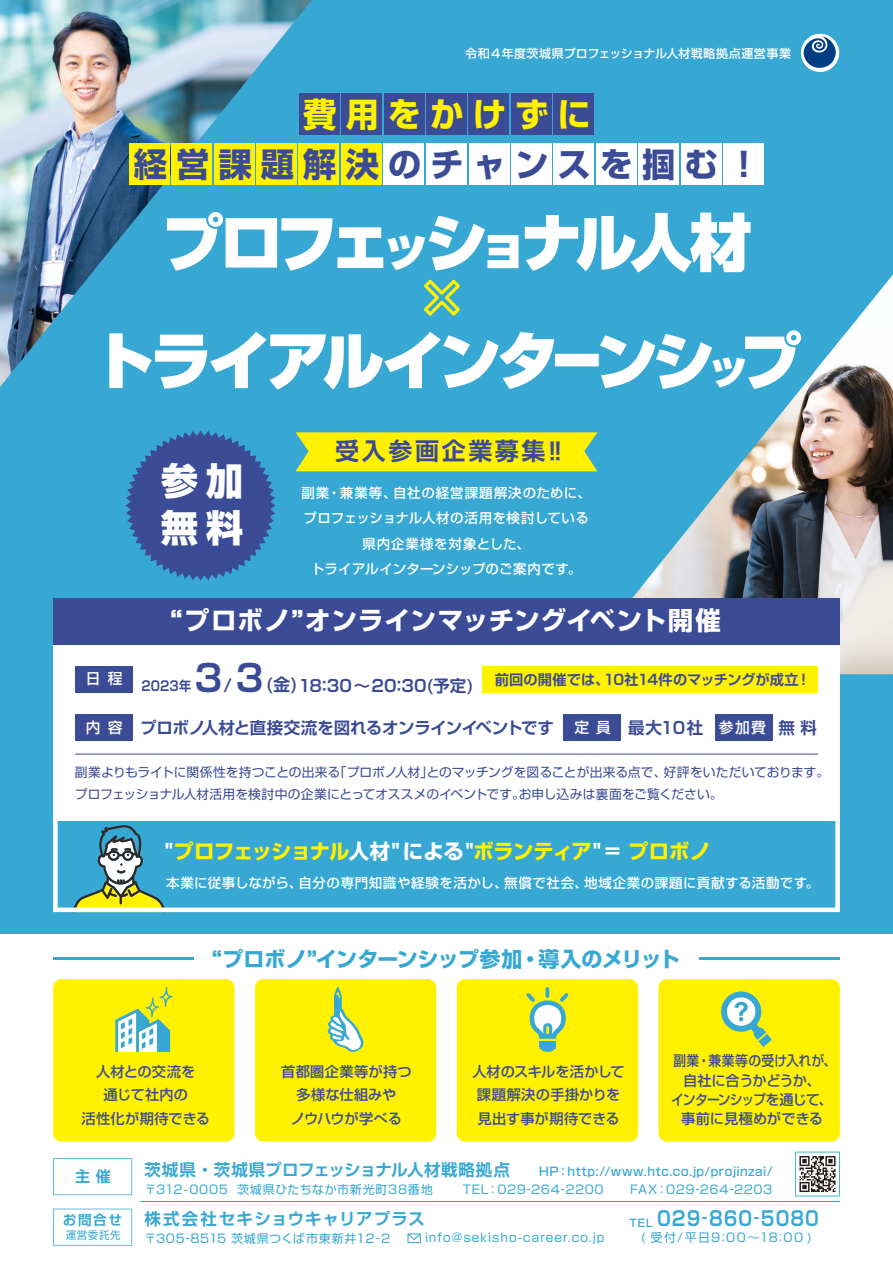
<style>
.page{position:relative;width:893px;height:1263px;background:#fff}
.page>*{position:absolute;margin:0;border:0;box-sizing:border-box;transform-origin:0 0}
.t1{font:900 62.25px/118.4px "Shin Go Pr 6 N";letter-spacing:-.09em;color:#fff;text-align:center}
.t2{font:800 37.35px/47px "Shin Go Pr 6 N";color:#fff}
.t3{font:700 33.3px "Shin Go Pr 6 N";letter-spacing:.27em;color:#3b4b95}
.t4{font:700 33.3px "Shin Go Pr 6 N";letter-spacing:.27em;color:#fff100}
.t5{font:700 25.5px "Shin Go Pr 6 N";letter-spacing:.04em;color:#fff}
.t6{font:700 24px "Shin Go Pr 6 N De";letter-spacing:.11em;color:#3b4b95}
.t7{font:700 21px "Shin Go Pr 6 N";letter-spacing:-.02em;color:#36a8d3}
.t8{font:700 20.4px "Shin Go Pr 6 N";letter-spacing:-.035em;color:#fff100}
.t9{font:700 20.1px "Shin Go Pr 6 N De";letter-spacing:.055em;color:#36a8d3;scale:.9 1}
.t10{font:700 16.5px "Shin Go Pr 6 N De";letter-spacing:-.02em;color:#3b4b95}
.t11{font:700 16.5px "Shin Go Pr 6 N De";letter-spacing:.075em;color:#36a8d3}
.t12{font:700 15px "Shin Go Pr 6 N De";color:#36a8d3}
.t13{font:500 14.7px "Shin Go Pr 6 N";color:#fff}
.t14{font:500 14.25px/23.4px "Shin Go Pr 6 N";letter-spacing:-.005em;color:#3b4b95;text-align:center}
.t15{font:500 14.25px/19.2px "Shin Go Pr 6 N";letter-spacing:-.005em;color:#3b4b95;text-align:center;scale:.9 1}
.t16{font:700 14.25px "Shin Go Pr 6 N De";color:#3b4b95}
.t17{font:500 13.5px/25.5px "Shin Go Pr 6 N";letter-spacing:.035em;color:#fff;text-align:center}
.t18{font:700 13.5px "Shin Go Pr 6 N De";letter-spacing:.015em;color:#3b4b95;scale:.9 1}
.t19{font:700 13.5px "Shin Go Pr 6 N De";color:#36a8d3}
.t20{font:12.75px/21.3px "Shin Go Pr 6 N";letter-spacing:-.005em;color:#3b4b95}
.t21{font:12px "Shin Go Pr 6 N";letter-spacing:.06em;color:#36a8d3}
.t22{font:500 12px "Shin Go Pr 6 N";letter-spacing:.045em;color:#36a8d3}
.t23{font:500 12px "Shin Go Pr 6 N";letter-spacing:.02em;color:#fff}
.t24{font:12px "Shin Go Pr 6 N";letter-spacing:.085em;color:#36a8d3}
.t25{font:12px "Shin Go Pr 6 N";letter-spacing:.115em;color:#36a8d3}
.t26{font:10.5px "Shin Go Pr 6 N";letter-spacing:.055em;color:#36a8d3}
.s1{font-size:47.85px}
.s2{font-size:41.55px}
.s3{font-size:36.9px}
.s4{font-size:17.1px}
.s5{font-family:"Shin Go Pr 6 N";font-weight:500;font-size:14.7px;color:#fff}
.s6{color:#fff}
.s7{font-family:"Shin Go Pr 6 N De";font-weight:700;font-size:16.5px}
.s8{font-family:"Shin Go Pr 6 N";font-weight:500;font-size:10.5px}
.s9{font-family:"Shin Go Pr 6 N";font-weight:400}
</style>
<div class="page">
<div style="left:0;top:0;width:893px;height:933px;background:#36a8d3"></div>
<div style="left:296px;top:432px;width:275px;height:39px;background:#fff100"></div>
<svg style="left:844px;top:274px;width:49px;height:61px"></svg>
<img style="left:571px;top:335px;width:322px;height:339px">
<div style="left:801px;top:34px;width:38px;height:38px;background:#fff;border-radius:50%"></div>
<svg style="left:804px;top:36px;width:32px;height:32px"></svg>
<img style="left:0;top:0;width:312px;height:387px">
<svg style="left:424px;top:280px;width:36px;height:36px"></svg>
<hr style="left:140px;top:1201px;width:700px;height:1px;background:#36a8d3">
<svg style="left:407px;top:1233px;width:14px;height:10px"></svg>
<svg style="left:53px;top:1209px;width:79px;height:37px"></svg>
<svg style="left:53px;top:1158px;width:79px;height:37px"></svg>
<svg style="left:795px;top:1152px;width:45px;height:44px"></svg>
<div style="left:255px;top:979px;width:181px;height:163px;background:#fff100;border-radius:9px"></div>
<svg style="left:327px;top:987px;width:37px;height:65px"></svg>
<div style="left:457px;top:979px;width:181px;height:163px;background:#fff100;border-radius:9px"></div>
<svg style="left:526px;top:987px;width:42px;height:65px"></svg>
<div style="left:658px;top:979px;width:182px;height:163px;background:#fff100;border-radius:9px"></div>
<svg style="left:721px;top:991px;width:51px;height:56px"></svg>
<div style="left:53px;top:979px;width:182px;height:163px;background:#fff100;border-radius:9px"></div>
<svg style="left:115px;top:987px;width:57px;height:65px"></svg>
<hr style="left:53px;top:958px;width:140px;height:2px;background:#36a8d3">
<hr style="left:699px;top:958px;width:141px;height:2px;background:#36a8d3">
<svg style="left:126px;top:431px;width:150px;height:149px"></svg>
<svg style="left:53px;top:820px;width:787px;height:92px"></svg>
<div style="left:53px;top:638px;width:787px;height:182px;background:#fff"></div>
<div style="left:75px;top:666px;width:57px;height:27px;background:#3b4b95"></div>
<div style="left:53px;top:598px;width:787px;height:47px;background:#3b4b95"></div>
<div style="left:563px;top:715px;width:58px;height:26px;background:#3b4b95"></div>
<div style="left:715px;top:715px;width:57px;height:26px;background:#3b4b95"></div>
<div style="left:75px;top:715px;width:57px;height:26px;background:#3b4b95"></div>
<hr style="left:75px;top:754px;width:743px;height:1px;background:#3b4b95">
<div style="left:483px;top:666px;width:335px;height:27px;background:#fff100"></div>
<div style="left:299px;top:93px;width:41px;height:42px;background:#3b4b95"></div>
<div style="left:341px;top:93px;width:41px;height:42px;background:#3b4b95"></div>
<div style="left:384px;top:93px;width:40px;height:42px;background:#3b4b95"></div>
<div style="left:426px;top:93px;width:41px;height:42px;background:#3b4b95"></div>
<div style="left:468px;top:93px;width:41px;height:42px;background:#3b4b95"></div>
<div style="left:511px;top:93px;width:41px;height:42px;background:#3b4b95"></div>
<div style="left:553px;top:93px;width:41px;height:42px;background:#3b4b95"></div>
<div style="left:511px;top:143px;width:41px;height:41px;background:#fff"></div>
<div style="left:553px;top:143px;width:41px;height:41px;background:#fff"></div>
<div style="left:596px;top:143px;width:41px;height:41px;background:#fff"></div>
<div style="left:638px;top:143px;width:41px;height:41px;background:#fff"></div>
<div style="left:681px;top:143px;width:40px;height:41px;background:#fff"></div>
<div style="left:723px;top:143px;width:41px;height:41px;background:#fff"></div>
<div style="left:129px;top:143px;width:41px;height:41px;background:#fff100"></div>
<div style="left:171px;top:143px;width:41px;height:41px;background:#fff100"></div>
<div style="left:214px;top:143px;width:41px;height:41px;background:#fff100"></div>
<div style="left:256px;top:143px;width:41px;height:41px;background:#fff100"></div>
<div style="left:299px;top:143px;width:40px;height:41px;background:#fff100"></div>
<div style="left:341px;top:143px;width:41px;height:41px;background:#fff100"></div>
<div style="left:383px;top:143px;width:41px;height:41px;background:#fff"></div>
<div style="left:426px;top:143px;width:40px;height:41px;background:#fff"></div>
<div style="left:469px;top:143px;width:41px;height:41px;background:#fff"></div>
<p class="t23" style="left:465px;top:44px;width:327px">令和４年度茨城県プロフェッショナル人材戦略拠点運営事業</p>
<h3 class="t4" style="left:303px;top:88px;width:289px">費用をかけずに</h3>
<h3 class="t3" style="left:134px;top:137px;width:628px">経営課題解決のチャンスを掴む！</h3>
<h1 class="t1" style="left:92px;top:183px;width:712px">プロフェ<span class="s1">ッ</span>シ<span class="s1">ョ</span>ナル人材<br>トライアルインターンシ<span class="s2">ッ</span>プ</h1>
<h2 class="t2" style="left:161px;top:457px;width:84px">参 加無 料</h2>
<h3 class="t6" style="left:335px;top:431px;width:234px">受入参画企業募集‼</h3>
<p class="t17" style="left:301px;top:479px;width:291px">副業・兼業等、自社の経営課題解決のために、プロフェッショナル人材の活用を検討している県内企業様を対象とした、<br>トライアルインターンシップのご案内です。</p>
<p class="t13" style="left:86px;top:667px;width:38px">日 程</p>
<h3 class="t5" style="left:170px;top:600px;width:552px">“プロボノ”オンラインマッチングイベント開催</h3>
<p class="t10" style="left:195px;top:672px;width:281px"><span class="s3">3</span><span class="s4">/</span><span class="s3">３</span><span class="s4">(金)</span> 18：30～20：30(予定)</p>
<p class="t18" style="left:141px;top:675px;width:57px">2023年</p>
<p class="t16" style="left:495px;top:668px;width:317px">前回の開催では、10社14件のマッチングが成立！</p>
<p class="t10" style="left:86px;top:714px;width:733px"><span class="s5">内 容</span> プロボノ人材と直接交流を図れるオンラインイベントです <span class="s5">定 員</span> 最大1０社 <span class="s5">参加費</span> 無 料</p>
<p class="t20" style="left:75px;top:761px;width:756px">副業よりもライトに関係性を持つことの出来る「プロボノ人材」とのマッチングを図ることが出来る点で、好評をいただいております。プロフェッショナル人材活用を検討中の企業にとってオススメのイベントです。お申し込みは裏面をご覧ください。</p>
<h3 class="t8" style="left:164px;top:835px;width:547px"><span class="s6">"</span>プロフェッショナル<span class="s6">人材" による "</span>ボランティア<span class="s6">" =</span> プロボノ</h3>
<p class="t17" style="left:166px;top:869px;width:655px">本業に従事しながら、自分の専門知識や経験を活かし、無償で社会、地域企業の課題に貢献する活動です。</p>
<h3 class="t7" style="left:212px;top:942px;width:469px">“プロボノ”インターンシップ参加・導入のメリット</h3>
<p class="t14" style="left:81px;top:1059px;width:130px">人材との交流を<br>通じて社内の<br>活性化が期待できる</p>
<p class="t15" style="left:671px;top:1050px;width:185px">副業・兼業等の受け入れが、自社に合うかどうか、<br>インターンシップを通じて、事前に見極めができる</p>
<p class="t14" style="left:281px;top:1059px;width:132px">首都圏企業等が持つ多様な仕組みや<br>ノウハウが学べる</p>
<p class="t14" style="left:472px;top:1059px;width:154px">人材のスキルを活かして課題解決の手掛かりを見出す事が期待できる</p>
<p class="t12" style="left:75px;top:1164px;width:37px">主 催</p>
<p class="t19" style="left:63px;top:1209px;width:61px">お問合せ</p>
<p class="t26" style="left:66px;top:1226px;width:56px">運営委託先</p>
<p class="t22" style="left:144px;top:1161px;width:630px"><span class="s7">茨城県 ・ 茨城県プロフェッショナル人材戦略拠点　</span> HP：http://www.htc.co.jp/projinzai/</p>
<p class="t21" style="left:144px;top:1180px;width:290px">〒312-0005 茨城県ひたちなか市新光町38番地</p>
<p class="t21" style="left:450px;top:1180px;width:155px">　TEL：029-264-2200</p>
<p class="t21" style="left:630px;top:1180px;width:144px">FAX：029-264-2203</p>
<p class="t11" style="left:144px;top:1205px;width:282px">株式会社セキショウキャリアプラス</p>
<h3 class="t9" style="left:629px;top:1202px;width:212px"><span class="s8">TEL</span> 029<span class="s9">-</span>860<span class="s9">-</span>5080</h3>
<p class="t21" style="left:144px;top:1229px;width:247px">〒305-8515 茨城県つくば市東新井12-2</p>
<p class="t24" style="left:425px;top:1228px;width:181px">info@sekisho-career.co.jp</p>
<p class="t25" style="left:641px;top:1228px;width:172px">( 受付/平日9:00～18:00 )</p>
</div>
